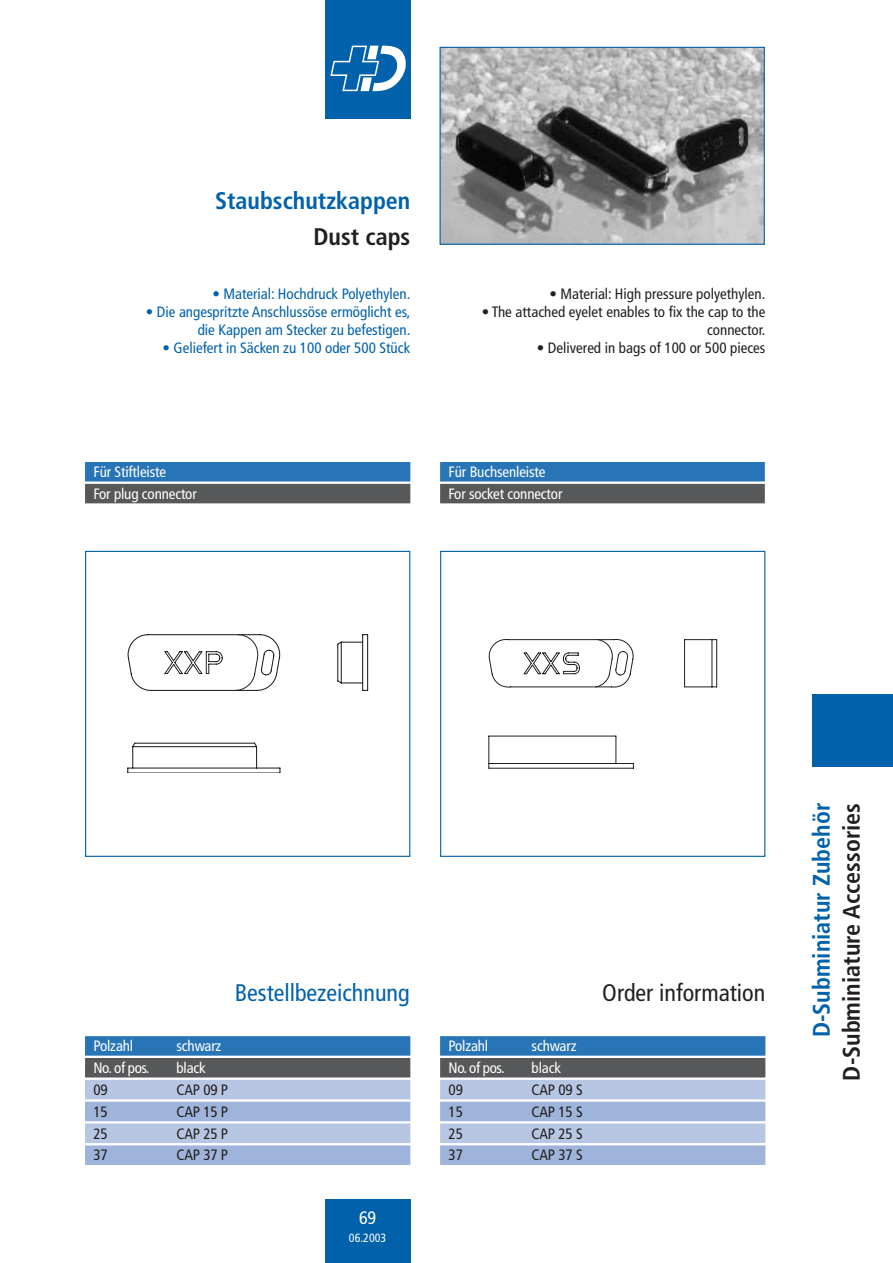
<style>
.page{position:relative;width:893px;height:1263px;background:#fff}
.page>*{position:absolute;margin:0;border:0;box-sizing:border-box;transform-origin:0 0}
.t1{font:700 condensed 24px/30px "Frutiger";color:#231f20;text-align:right}
.t2{font:700 condensed 24px/36px "Frutiger";color:#0161aa;text-align:right}
.t3{font:condensed 24px "Frutiger";color:#0161aa}
.t4{font:condensed 24px "Frutiger";color:#231f20}
.t5{font:condensed 18px "Frutiger";color:#fff}
.t6{font:condensed 15px/18px "Frutiger";color:#231f20;text-align:right}
.t7{font:condensed 15px/18px "Frutiger";color:#0161aa;text-align:right}
.t8{font:condensed 15px/21.9px "Frutiger";letter-spacing:-.01em;color:#fff}
.t9{font:condensed 12px "Frutiger";color:#fff}
.s1{color:#231f20}
.s2{color:#0161aa}
</style>
<div class="page">
<div style="left:325px;top:1199px;width:85px;height:64px;background:#0161aa"></div>
<div style="left:325px;top:0;width:85px;height:119px;background:#0161aa"></div>
<svg style="left:330px;top:46px;width:75px;height:45px"></svg>
<img style="left:441px;top:49px;width:322px;height:194px">
<div style="left:439px;top:47px;width:326px;height:198px;border:1px solid #0161aa"></div>
<div style="left:85px;top:1036px;width:325px;height:20px;background:#2774b6"></div>
<div style="left:85px;top:1058px;width:325px;height:19px;background:#57585a"></div>
<div style="left:85px;top:1080px;width:325px;height:19px;background:#b7c6e3"></div>
<div style="left:85px;top:1102px;width:325px;height:19px;background:#9fb4da"></div>
<div style="left:85px;top:1123px;width:325px;height:20px;background:#b7c6e3"></div>
<div style="left:85px;top:1145px;width:325px;height:20px;background:#9fb4da"></div>
<div style="left:85px;top:462px;width:325px;height:19px;background:#2774b6"></div>
<div style="left:85px;top:484px;width:325px;height:19px;background:#57585a"></div>
<div style="left:440px;top:462px;width:325px;height:19px;background:#2774b6"></div>
<div style="left:440px;top:484px;width:325px;height:19px;background:#57585a"></div>
<div style="left:440px;top:1036px;width:325px;height:20px;background:#2774b6"></div>
<div style="left:440px;top:1058px;width:325px;height:19px;background:#57585a"></div>
<div style="left:440px;top:1080px;width:325px;height:19px;background:#b7c6e3"></div>
<div style="left:440px;top:1102px;width:325px;height:19px;background:#9fb4da"></div>
<div style="left:440px;top:1123px;width:325px;height:20px;background:#b7c6e3"></div>
<div style="left:440px;top:1145px;width:325px;height:20px;background:#9fb4da"></div>
<svg style="left:127px;top:634px;width:241px;height:139px"></svg>
<div style="left:85px;top:551px;width:325px;height:306px;border:1px solid #0161aa"></div>
<svg style="left:488px;top:639px;width:229px;height:129px"></svg>
<div style="left:440px;top:551px;width:325px;height:306px;border:1px solid #0161aa"></div>
<div style="left:812px;top:695px;width:81px;height:72px;background:#0161aa"></div>
<p class="t2" style="left:215px;top:182px;width:197px">Staubschutzkappen<br><span class="s1">Dust caps</span></p>
<p class="t7" style="left:212px;top:285px;width:199px">• Material: Hochdruck Polyethylen.</p>
<p class="t7" style="left:146px;top:303px;width:266px">• Die angespritzte Anschlussöse ermöglicht es, die Kappen am Stecker zu befestigen.</p>
<p class="t7" style="left:163px;top:339px;width:249px">• Geliefert in Säcken zu 100 oder 500 Stück</p>
<p class="t6" style="left:549px;top:285px;width:217px">• Material: High pressure polyethylen.</p>
<p class="t6" style="left:482px;top:303px;width:285px">• The attached eyelet enables to fix the cap to the connector.</p>
<p class="t6" style="left:537px;top:339px;width:230px">• Delivered in bags of 100 or 500 pieces</p>
<p class="t8" style="left:94px;top:461px;width:105px">Für Stiftleiste<br>For plug connector</p>
<p class="t8" style="left:449px;top:461px;width:115px">Für Buchsenleiste<br>For socket connector</p>
<p class="t3" style="left:235px;top:978px;width:177px">Bestellbezeichnung</p>
<p class="t4" style="left:602px;top:978px;width:165px">Order information</p>
<p class="t8" style="left:94px;top:1035px;width:41px">Polzahl</p>
<p class="t8" style="left:177px;top:1035px;width:46px">schwarz</p>
<p class="t8" style="left:94px;top:1057px;width:58px">No. of pos.</p>
<p class="t8" style="left:177px;top:1057px;width:31px">black</p>
<p class="t6" style="left:94px;top:1081px;width:16px">09</p>
<p class="t6" style="left:177px;top:1081px;width:53px">CAP 09 P</p>
<p class="t6" style="left:94px;top:1102px;width:16px">15</p>
<p class="t6" style="left:177px;top:1102px;width:53px">CAP 15 P</p>
<p class="t6" style="left:94px;top:1124px;width:16px">25</p>
<p class="t6" style="left:177px;top:1124px;width:53px">CAP 25 P</p>
<p class="t6" style="left:94px;top:1146px;width:16px">37</p>
<p class="t6" style="left:177px;top:1146px;width:53px">CAP 37 P</p>
<p class="t8" style="left:449px;top:1035px;width:41px">Polzahl</p>
<p class="t8" style="left:532px;top:1035px;width:46px">schwarz</p>
<p class="t8" style="left:449px;top:1057px;width:58px">No. of pos.</p>
<p class="t8" style="left:532px;top:1057px;width:31px">black</p>
<p class="t6" style="left:449px;top:1081px;width:16px">09</p>
<p class="t6" style="left:532px;top:1081px;width:53px">CAP 09 S</p>
<p class="t6" style="left:449px;top:1102px;width:16px">15</p>
<p class="t6" style="left:532px;top:1102px;width:53px">CAP 15 S</p>
<p class="t6" style="left:449px;top:1124px;width:16px">25</p>
<p class="t6" style="left:532px;top:1124px;width:53px">CAP 25 S</p>
<p class="t6" style="left:449px;top:1146px;width:16px">37</p>
<p class="t6" style="left:532px;top:1146px;width:53px">CAP 37 S</p>
<p class="t5" style="left:359px;top:1208px;width:19px">69</p>
<p class="t9" style="left:349px;top:1231px;width:39px">06.2003</p>
<p class="t1" style="left:806px;top:1080px;width:279px;rotate:-90deg"><span class="s2">D-Subminiatur Zubehör<br></span>D-Subminiature Accessories</p>
</div>
